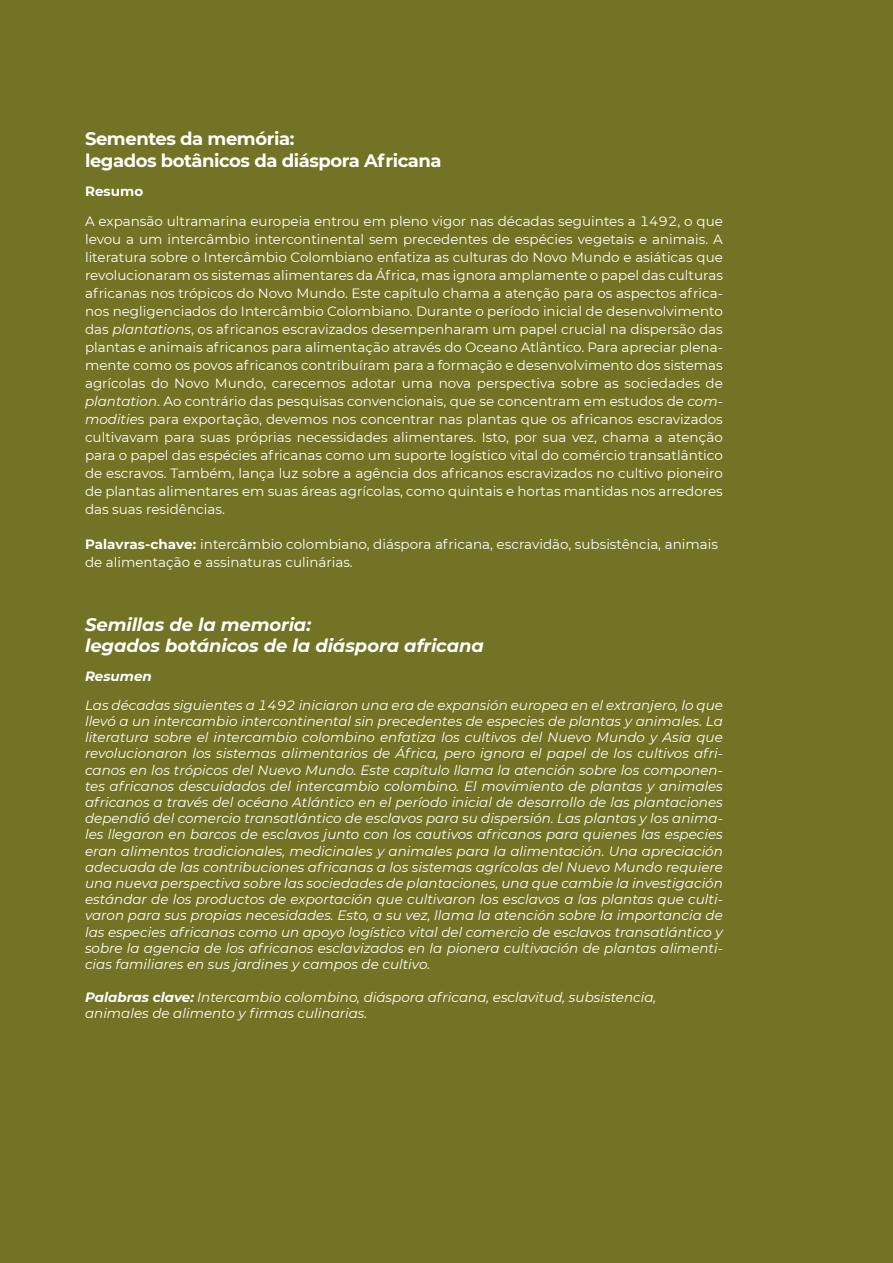
<style>
.page{position:relative;width:893px;height:1263px;background:#727324}
.page>*{position:absolute;margin:0;border:0;box-sizing:border-box;transform-origin:0 0}
.Resumen__Titulo__ESP{font:italic 700 18px/21px "Montserrat";letter-spacing:-.005em;color:#fff}
.Resumo_Titulo{font:700 18px/21.6px "Montserrat";letter-spacing:-.025em;color:#fff}
.Abstract__Texto__ENG{font:italic 13.5px/16.2px "Montserrat";color:#fff;text-align:justify}
.Resumo__Corpo_de_Tex{font:13.5px/18px "Montserrat";color:#fff;text-align:justify}
.Palavras-Chave{font:13.5px/18px "Montserrat";color:#fff}
.Resumen__Palabras_Cl{font:italic 13.5px/16.2px "Montserrat";color:#fff}
.Resumen__Subtitulo{font:italic 700 13.5px "Montserrat";color:#fff}
.Resumo_Subtitulo{font:700 13.5px "Montserrat";letter-spacing:.005em;color:#fff}
.s1{font-style:italic}
.s2{font-weight:700}
</style>
<div class="page">
<p class="Resumo_Titulo" style="left:85px;top:127px;width:358px">Sementes da memória:<br>legados botânicos da diáspora Africana</p>
<p class="Resumo_Subtitulo" style="left:85px;top:181px;width:60px">Resumo</p>
<p class="Resumo__Corpo_de_Tex" style="left:85px;top:212px;width:639px">A expansão ultramarina europeia entrou em pleno vigor nas décadas seguintes a 1492, o que levou a um intercâmbio intercontinental sem precedentes de espécies vegetais e animais. A literatura sobre o Intercâmbio Colombiano enfatiza as culturas do Novo Mundo e asiáticas que revolucionaram os sistemas alimentares da África, mas ignora amplamente o papel das culturas africanas nos trópicos do Novo Mundo. Este capítulo chama a atenção para os aspectos africa&shy;nos negligenciados do Intercâmbio Colombiano. Durante o período inicial de desenvolvimento das <span class="s1">plantations</span>, os africanos escravizados desempenharam um papel crucial na dispersão das plantas e animais africanos para alimentação através do Oceano Atlântico. Para apreciar plena&shy;mente como os povos africanos contribuíram para a formação e desenvolvimento dos sistemas agrícolas do Novo Mundo, carecemos adotar uma nova perspectiva sobre as sociedades de <span class="s1">plantation</span>. Ao contrário das pesquisas convencionais, que se concentram em estudos de <span class="s1">com&shy;moditie</span>s para exportação, devemos nos concentrar nas plantas que os africanos escravizados cultivavam para suas próprias necessidades alimentares. Isto, por sua vez, chama a atenção para o papel das espécies africanas como um suporte logístico vital do comércio transatlântico de escravos. Também, lança luz sobre a agência dos africanos escravizados no cultivo pioneiro de plantas alimentares em suas áreas agrícolas, como quintais e hortas mantidas nos arredores das suas residências.</p>
<p class="Palavras-Chave" style="left:85px;top:535px;width:634px"><span class="s2">Palavras-chave:</span> intercâmbio colombiano, diáspora africana, escravidão, subsistência, animais de alimentação e assinaturas culinárias.</p>
<p class="Resumen__Titulo__ESP" style="left:85px;top:613px;width:400px">Semillas de la memoria:<br>legados botánicos de la diáspora africana</p>
<p class="Resumen__Subtitulo" style="left:85px;top:666px;width:68px">Resumen</p>
<p class="Abstract__Texto__ENG" style="left:85px;top:696px;width:639px">Las décadas siguientes a 1492 iniciaron una era de expansión europea en el extranjero, lo que llevó a un intercambio intercontinental sin precedentes de especies de plantas y animales. La literatura sobre el intercambio colombino enfatiza los cultivos del Nuevo Mundo y Asia que revolucionaron los sistemas alimentarios de África, pero ignora el papel de los cultivos afri&shy;canos en los trópicos del Nuevo Mundo. Este capítulo llama la atención sobre los componen&shy;tes africanos descuidados del intercambio colombino. El movimiento de plantas y animales africanos a través del océano Atlántico en el período inicial de desarrollo de las plantaciones dependió del comercio transatlántico de esclavos para su dispersión. Las plantas y los anima&shy;les llegaron en barcos de esclavos junto con los cautivos africanos para quienes las especies eran alimentos tradicionales, medicinales y animales para la alimentación. Una apreciación adecuada de las contribuciones africanas a los sistemas agrícolas del Nuevo Mundo requiere una nueva perspectiva sobre las sociedades de plantaciones, una que cambie la investigación estándar de los productos de exportación que cultivaron los esclavos a las plantas que culti&shy;varon para sus propias necesidades. Esto, a su vez, llama la atención sobre la importancia de las especies africanas como un apoyo logístico vital del comercio de esclavos transatlántico y sobre la agencia de los africanos esclavizados en la pionera cultivación de plantas alimenti&shy;cias familiares en sus jardines y campos de cultivo.</p>
<p class="Resumen__Palabras_Cl" style="left:85px;top:989px;width:573px"><span class="s2">Palabras clave:</span> Intercambio colombino, diáspora africana, esclavitud, subsistencia, animales de alimento y firmas culinarias.</p>
</div>
